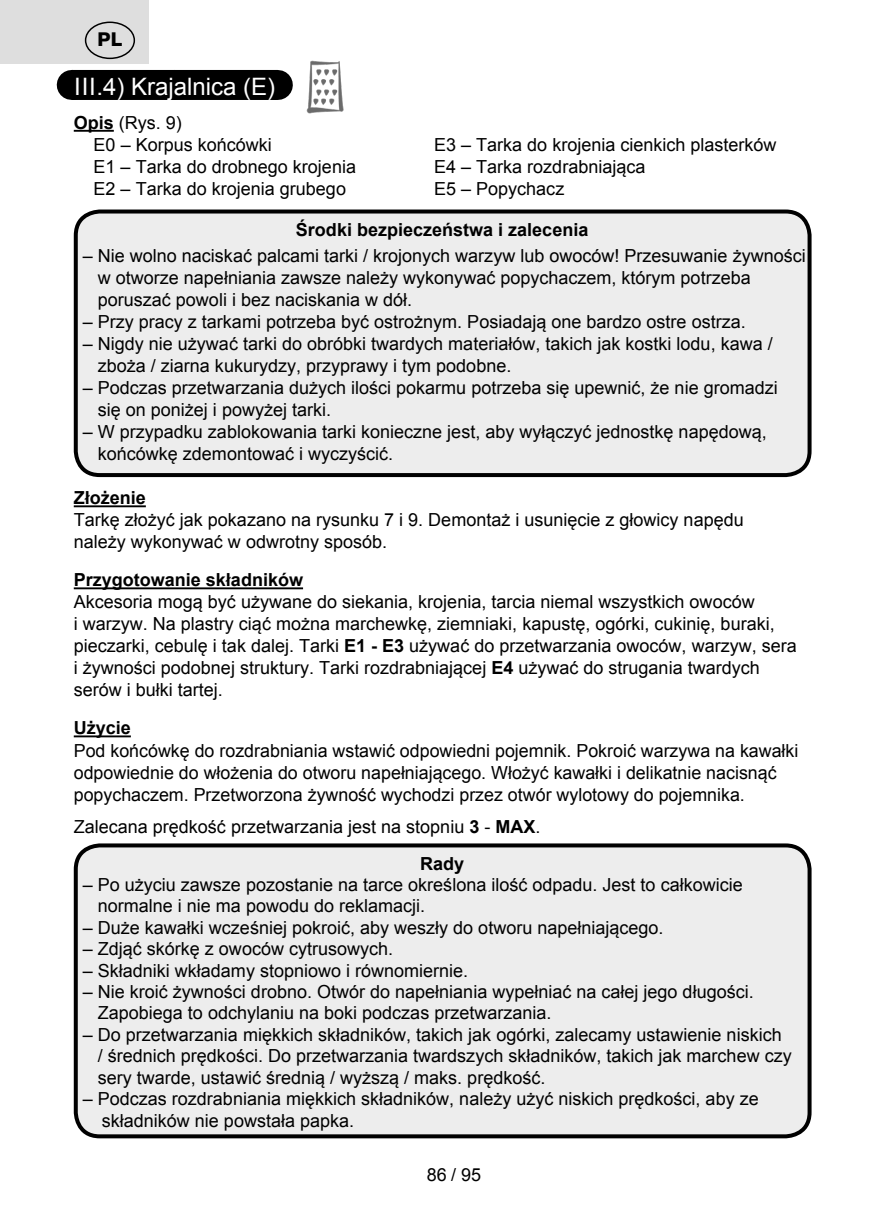
<style>
.page{position:relative;width:874px;height:1225px;background:#fff}
.page>*{position:absolute;margin:0;border:0;box-sizing:border-box;transform-origin:0 0}
.t1{font:24px "Arial";color:#fff}
.t2{font:800 19.2px "Helvetica Neue OT";color:#000}
.t3{font:18px/22px "Arial";color:#000}
.t4{font:700 18px "Arial";color:#000}
.s1{font-weight:700}
</style>
<div class="page">
<div style="left:72px;top:70px;width:205px;height:30px;background:#000"></div>
<hr style="left:277px;top:70px;width:1px;height:30px;background:#000">
<hr style="left:74px;top:130px;width:40px;height:2px;background:#000">
<hr style="left:74px;top:505px;width:72px;height:2px;background:#000">
<hr style="left:74px;top:587px;width:229px;height:2px;background:#000">
<hr style="left:74px;top:735px;width:57px;height:2px;background:#000">
<div style="left:76px;top:211px;width:733px;height:264px;background:#ededed;border-radius:24px"></div>
<div style="left:74px;top:209px;width:737px;height:268px;border:4px solid #000;border-radius:24px"></div>
<div style="left:76px;top:845px;width:733px;height:291px;background:#ededed;border-radius:24px"></div>
<div style="left:74px;top:843px;width:737px;height:295px;border:4px solid #000;border-radius:24px"></div>
<img style="left:306px;top:60px;width:38px;height:54px">
<div style="left:0;top:0;width:148px;height:64px;background:#dedede"></div>
<div style="left:85px;top:22px;width:50px;height:37px;border:1px solid #000;border-radius:50%"></div>
<p class="t2" style="left:97px;top:28px;width:26px">PL</p>
<h1 class="t1" style="left:74px;top:70px;width:202px">III.4) Krajalnica (E)</h1>
<p class="t3" style="left:94px;top:111px;width:180px;text-indent:-20px"><span class="s1">Opis</span> (Rys. 9)<br>E0 – Korpus końcówki</p>
<p class="t3" style="left:434px;top:133px;width:344px">E3 – Tarka do krojenia cienkich plasterków</p>
<p class="t3" style="left:94px;top:155px;width:264px">E1 – Tarka do drobnego krojenia</p>
<p class="t3" style="left:434px;top:155px;width:213px">E4 – Tarka rozdrabniająca</p>
<p class="t3" style="left:94px;top:177px;width:254px">E2 – Tarka do krojenia grubego</p>
<p class="t3" style="left:434px;top:177px;width:132px">E5 – Popychacz</p>
<p class="t4" style="left:296px;top:217px;width:294px">Środki bezpieczeństwa i zalecenia</p>
<p class="t3" style="left:98px;top:244px;width:709px;text-indent:-15px">– Nie wolno naciskać palcami tarki / krojonych warzyw lub owoców! Przesuwanie żywności w otworze napełniania zawsze należy wykonywać popychaczem, którym potrzeba poruszać powoli i bez naciskania w dół.</p>
<p class="t3" style="left:83px;top:310px;width:664px">– Przy pracy z tarkami potrzeba być ostrożnym. Posiadają one bardzo ostre ostrza.</p>
<p class="t3" style="left:98px;top:332px;width:676px;text-indent:-15px">– Nigdy nie używać tarki do obróbki twardych materiałów, takich jak kostki lodu, kawa / zboża / ziarna kukurydzy, przyprawy i tym podobne.</p>
<p class="t3" style="left:98px;top:376px;width:681px;text-indent:-15px">– Podczas przetwarzania dużych ilości pokarmu potrzeba się upewnić, że nie gromadzi się on poniżej i powyżej tarki.</p>
<p class="t3" style="left:98px;top:420px;width:670px;text-indent:-15px">– W przypadku zablokowania tarki konieczne jest, aby wyłączyć jednostkę napędową, końcówkę zdemontować i wyczyścić.</p>
<p class="t4" style="left:74px;top:485px;width:74px">Złożenie</p>
<p class="t3" style="left:74px;top:509px;width:671px">Tarkę złożyć jak pokazano na rysunku 7 i 9. Demontaż i usunięcie z głowicy napędu należy wykonywać w odwrotny sposób.</p>
<p class="t4" style="left:74px;top:567px;width:231px">Przygotowanie składników</p>
<p class="t3" style="left:74px;top:591px;width:724px">Akcesoria mogą być używane do siekania, krojenia, tarcia niemal wszystkich owoców<br>i warzyw. Na plastry ciąć można marchewkę, ziemniaki, kapustę, ogórki, cukinię, buraki, pieczarki, cebulę i tak dalej. Tarki <span class="s1">E1 - E3</span> używać do przetwarzania owoców, warzyw, sera i żywności podobnej struktury. Tarki rozdrabniającej <span class="s1">E4</span> używać do strugania twardych serów i bułki tartej.</p>
<p class="t4" style="left:74px;top:715px;width:59px">Użycie</p>
<p class="t3" style="left:74px;top:739px;width:725px">Pod końcówkę do rozdrabniania wstawić odpowiedni pojemnik. Pokroić warzywa na kawałki odpowiednie do włożenia do otworu napełniającego. Włożyć kawałki i delikatnie nacisnąć popychaczem. Przetworzona żywność wychodzi przez otwór wylotowy do pojemnika.</p>
<p class="t3" style="left:420px;top:807px;width:122px;line-height:37px;text-indent:-346px">Zalecana prędkość przetwarzania jest na stopniu <span class="s1">3</span> - <span class="s1">MAX</span>.<br><span class="s1">Rady</span></p>
<p class="t3" style="left:98px;top:874px;width:646px;line-height:21.4px;text-indent:-15px">– Po użyciu zawsze pozostanie na tarce określona ilość odpadu. Jest to całkowicie normalne i nie ma powodu do reklamacji.</p>
<p class="t3" style="left:83px;top:916px;width:582px">– Duże kawałki wcześniej pokroić, aby weszły do otworu napełniającego.</p>
<p class="t3" style="left:83px;top:937px;width:312px">– Zdjąć skórkę z owoców cytrusowych.</p>
<p class="t3" style="left:83px;top:959px;width:387px">– Składniki wkładamy stopniowo i równomiernie.</p>
<p class="t3" style="left:98px;top:981px;width:657px;line-height:21.4px;text-indent:-15px">– Nie kroić żywności drobno. Otwór do napełniania wypełniać na całej jego długości.<br>Zapobiega to odchylaniu na boki podczas przetwarzania.</p>
<p class="t3" style="left:98px;top:1023px;width:695px;line-height:21.4px;text-indent:-15px">– Do przetwarzania miękkich składników, takich jak ogórki, zalecamy ustawienie niskich<br>/ średnich prędkości. Do przetwarzania twardszych składników, takich jak marchew czy sery twarde, ustawić średnią / wyższą / maks. prędkość.</p>
<p class="t3" style="left:102px;top:1088px;width:658px;line-height:21.4px;text-indent:-19px">– Podczas rozdrabniania miękkich składników, należy użyć niskich prędkości, aby ze składników nie powstała papka.</p>
<p class="t3" style="left:427px;top:1164px;width:56px">86 / 95</p>
</div>
